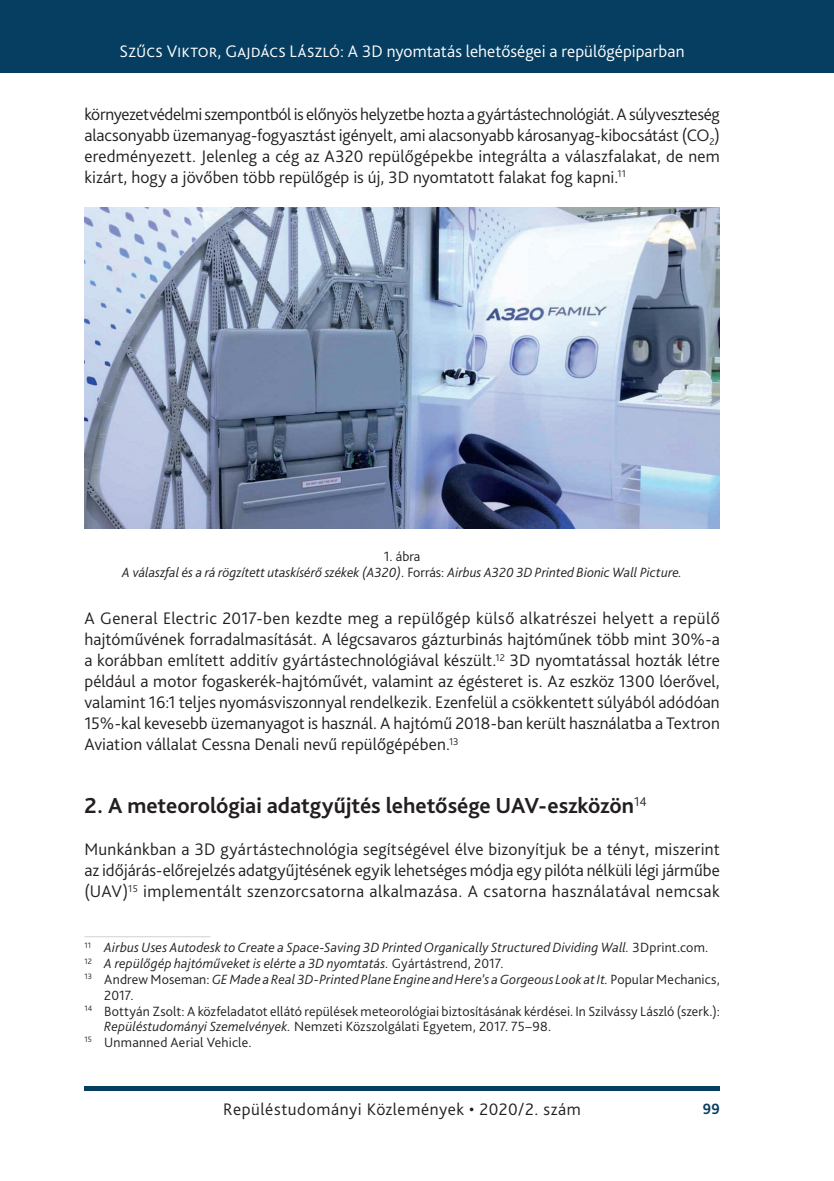
<style>
.page{position:relative;width:834px;height:1181px;background:#fff}
.page>*{position:absolute;margin:0;border:0;box-sizing:border-box;transform-origin:0 0}
._1_1__Head_bold_13{font:700 22.75px "Bliss Pro";letter-spacing:-.005em;color:#231f20}
._2__Body_1st_paragra{font:300 17.5px/21px "Bliss Pro";letter-spacing:.005em;color:#231f20;text-align:justify}
._1__Body{font:300 17.5px/21px "Bliss Pro";letter-spacing:.005em;color:#231f20;text-align:justify}
.t1{font:300 17.5px "Bliss Pro";letter-spacing:.005em;color:#fff}
._2__Body_1st_paragra-2{font:300 17.5px "Bliss Pro";letter-spacing:.03em;color:#231f20}
.t2{font:700 15.75px "Bliss Pro";color:#063e62;scale:.95 1}
.Footnote_text{font:italic 300 14px/15.8px "Bliss Pro";letter-spacing:.01em;color:#231f20}
.Footnote_text-2{font:300 14px/15.8px "Bliss Pro";letter-spacing:.01em;color:#231f20}
.Ábra__képalárás{font:italic 300 14px "Bliss Pro";color:#231f20}
.Ábra_címe{font:300 14px "Bliss Pro";color:#231f20}
.s1{font-style:normal}
.s2{font-style:italic}
</style>
<div class="page">
<div style="left:0;top:0;width:833px;height:73px;background:#063e62"></div>
<div style="left:84px;top:1086px;width:635px;height:5px;background:#063e62"></div>
<img style="left:84px;top:207px;width:635px;height:322px">
<hr style="left:84px;top:936px;width:126px;height:1px;background:#d1d2d4">
<p class="t1" style="left:120px;top:41px;width:566px">Szűcs Viktor, Gajdács László: A 3D nyomtatás lehetőségei a repülőgépiparban</p>
<p class="_1__Body" style="left:84px;top:103px;width:637px">környezetvédelmi szempontból is előnyös helyzetbe hozta a gyártástechnológiát. Asúlyveszteség alacsonyabb üzemanyag-fogyasztást igényelt, ami alacsonyabb károsanyag-kibocsátást (CO<sub>2</sub>) eredményezett. Jelenleg a cég az A320 repülőgépekbe integrálta a válaszfalakat, de nem kizárt, hogy a jövőben több repülőgép is új, 3D nyomtatott falakat fog kapni.<sup>11</sup></p>
<p class="Ábra_címe" style="left:384px;top:548px;width:38px">1. ábra</p>
<p class="Ábra__képalárás" style="left:122px;top:564px;width:561px">A válaszfal és a rá rögzített utaskísérő székek (A320)<span class="s1">. Forrás:</span> Airbus A320 3D Printed Bionic Wall Picture.</p>
<p class="_2__Body_1st_paragra" style="left:84px;top:607px;width:637px">A General Electric 2017-ben kezdte meg a repülőgép külső alkatrészei helyett a repülő hajtóművének forradalmasítását. A légcsavaros gázturbinás hajtóműnek több mint 30%-a a korábban említett additív gyártástechnológiával készült.<sup>12</sup> 3D nyomtatással hozták létre például a motor fogaskerék-hajtóművét, valamint az égésteret is. Az eszköz 1300 lóerővel, valamint 16:1 teljes nyomásviszonnyal rendelkezik. Ezenfelül a csökkentett súlyából adódóan 15%-kal kevesebb üzemanyagot is használ. A hajtómű 2018-ban került használatba a Textron Aviation vállalat Cessna Denali nevű repülőgépében.<sup>13</sup></p>
<p class="_1_1__Head_bold_13" style="left:84px;top:792px;width:563px">2. A meteorológiai adatgyűjtés lehetősége UAV-eszközön<sup>14</sup></p>
<p class="_2__Body_1st_paragra" style="left:84px;top:838px;width:637px">Munkánkban a -3D gyártástechnológia segítségével élve bizonyítjuk be a tényt, miszerint az időjárás-előrejelzés adatgyűjtésének egyik lehetséges módja egy pilóta nélküli légi járműbe (UAV)<sup>15</sup> implementált szenzorcsatorna alkalmazása. A csatorna használatával nemcsak</p>
<p class="Footnote_text" style="left:84px;top:939px;width:625px"><sup>11</sup> Airbus Uses Autodesk to Create a Space-Saving 3D Printed Organically Structured Dividing Wall. <span class="s1">3Dprint.com.</span></p>
<p class="Footnote_text" style="left:84px;top:955px;width:420px"><sup>12</sup> A repülőgép hajtóműveket is elérte a -3D nyomtatás. <span class="s1">Gyártástrend, 2017.</span></p>
<p class="Footnote_text" style="left:104px;top:971px;width:617px;text-indent:-20px"><sup>13</sup> <span class="s1">Andrew Moseman:</span> GE Made a Real 3D-Printed Plane Engine and Here’s aGorgeous Look at It. <span class="s1">Popular Mechanics,<br>2017.</span></p>
<p class="Footnote_text-2" style="left:104px;top:1002px;width:617px;text-indent:-20px"><sup>14</sup> Bottyán Zsolt: A közfeladatot ellátó repülések meteorológiai biztosításának kérdései. In Szilvássy László (szerk.):<br><span class="s2">Repüléstudományi Szemelvények.</span> Nemzeti Közszolgálati Egyetem, 2017. 75–98.</p>
<p class="Footnote_text-2" style="left:84px;top:1034px;width:168px"><sup>15</sup> Unmanned Aerial Vehicle.</p>
<p class="_2__Body_1st_paragra-2" style="left:223px;top:1098px;width:359px">Repüléstudományi Közlemények • 2020/2. szám</p>
<p class="t2" style="left:702px;top:1099px;width:20px">99</p>
</div>
